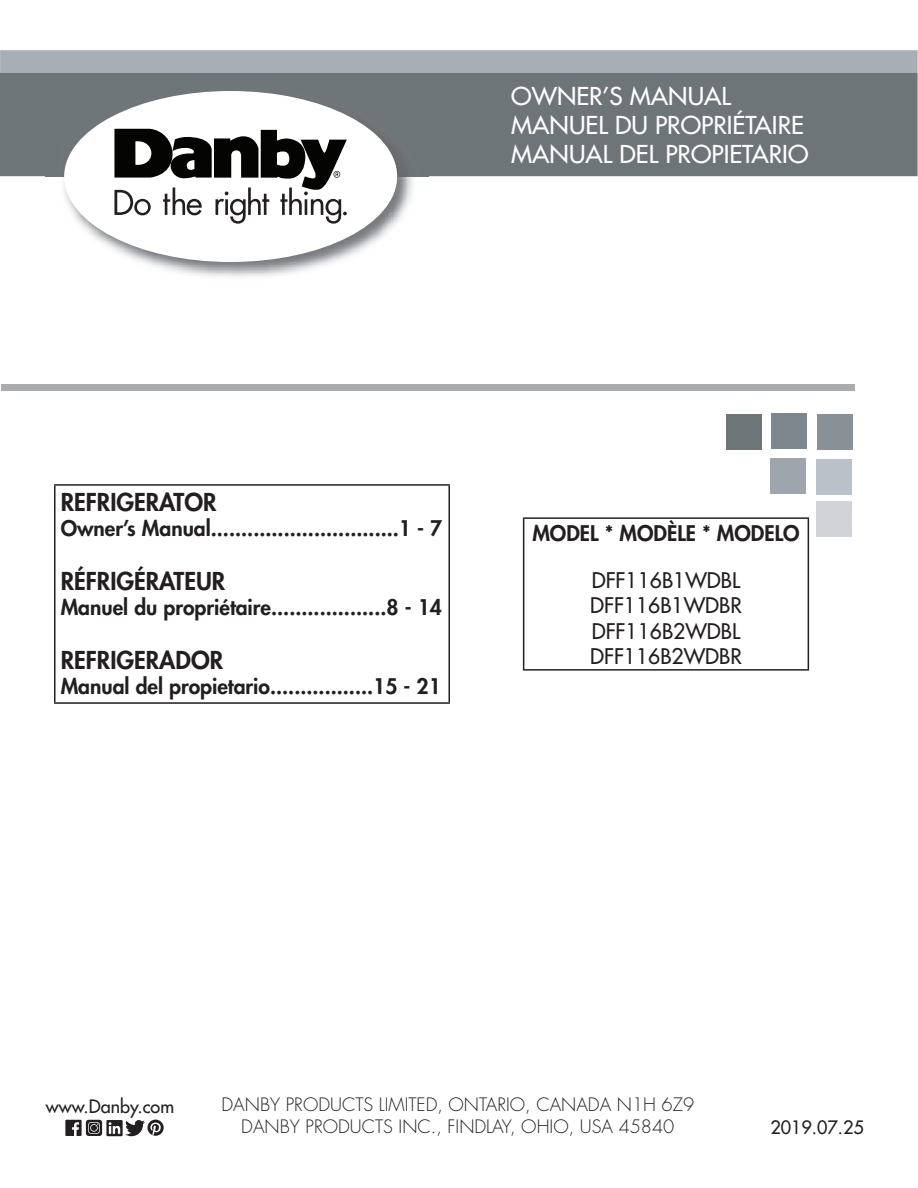
<style>
.page{position:relative;width:918px;height:1188px;background:#fff}
.page>*{position:absolute;margin:0;border:0;box-sizing:border-box;transform-origin:0 0}
.t1{font:500 24px/28.8px "Futura Std";color:#fff}
.t2{font:800 24px "Futura Std";color:#231f20}
.t3{font:800 21px "Futura Std";color:#231f20}
.t4{font:500 21px/25.2px "Futura Std";color:#231f20;text-align:justify}
.t5{font:300 18px/21.6px "Futura Std";color:#231f20;text-align:center}
.t6{font:500 18px "Futura Std";color:#231f20}
</style>
<div class="page">
<div style="left:0;top:50px;width:918px;height:23px;background:#a8aeb5"></div>
<div style="left:0;top:73px;width:918px;height:103px;background:#6e7579"></div>
<div style="left:2px;top:384px;width:853px;height:7px;background:#aaabaf"></div>
<div style="left:817px;top:414px;width:35px;height:35px;background:#899197"></div>
<div style="left:771px;top:414px;width:35px;height:35px;background:#7e878d"></div>
<div style="left:817px;top:459px;width:35px;height:35px;background:#bbc1c8"></div>
<div style="left:726px;top:414px;width:35px;height:35px;background:#6e7579"></div>
<div style="left:771px;top:459px;width:35px;height:35px;background:#9ea5ac"></div>
<div style="left:816px;top:502px;width:36px;height:35px;background:#d1d3d9"></div>
<img style="left:58px;top:176px;width:361px;height:101px">
<div style="left:46px;top:80px;width:382px;height:96px;background:#6e7579"></div>
<div style="left:64px;top:91px;width:333px;height:171px;background:#fff;border-radius:50%"></div>
<div style="left:65px;top:1120px;width:17px;height:16px;background:#231f20"></div>
<svg style="left:72px;top:1122px;width:7px;height:14px"></svg>
<div style="left:86px;top:1120px;width:16px;height:16px;background:#231f20;border-radius:3px"></div>
<svg style="left:88px;top:1122px;width:12px;height:12px"></svg>
<svg style="left:106px;top:1120px;width:17px;height:16px"></svg>
<svg style="left:109px;top:1120px;width:55px;height:16px"></svg>
<svg style="left:114px;top:129px;width:233px;height:95px"></svg>
<hr style="left:54px;top:484px;width:396px;height:2px;background:#231f20">
<hr style="left:54px;top:486px;width:2px;height:216px;background:#231f20">
<hr style="left:448px;top:486px;width:2px;height:216px;background:#231f20">
<hr style="left:54px;top:702px;width:396px;height:2px;background:#231f20">
<hr style="left:523px;top:517px;width:286px;height:2px;background:#231f20">
<hr style="left:523px;top:519px;width:1px;height:150px;background:#231f20">
<hr style="left:808px;top:519px;width:1px;height:150px;background:#231f20">
<hr style="left:523px;top:669px;width:286px;height:2px;background:#231f20">
<p class="t1" style="left:511px;top:83px;width:299px">OWNER’S MANUAL<br>MANUEL DU PROPRIÉTAIRE<br>MANUAL DEL PROPIETARIO</p>
<p class="t2" style="left:61px;top:491px;width:157px">REFRIGERATOR</p>
<p class="t3" style="left:61px;top:518px;width:383px">Owner’s Manual...............................1 - 7</p>
<p class="t2" style="left:61px;top:570px;width:166px">RÉFRIGÉRATEUR</p>
<p class="t3" style="left:61px;top:598px;width:383px">Manuel du propriétaire...................8 - 14</p>
<p class="t2" style="left:61px;top:649px;width:164px">REFRIGERADOR</p>
<p class="t3" style="left:61px;top:677px;width:382px">Manual del propietario.................15 - 21</p>
<p class="t3" style="left:532px;top:524px;width:269px">MODEL * MODÈLE * MODELO</p>
<p class="t4" style="left:590px;top:569px;width:153px">DFF116B1WDBL DFF116B1WDBR DFF116B2WDBL DFF116B2WDBR</p>
<p class="t6" style="left:46px;top:1098px;width:130px">www.Danby.com</p>
<p class="t5" style="left:222px;top:1095px;width:474px">DANBY PRODUCTS LIMITED, ONTARIO, CANADA N1H 6Z9<br>DANBY PRODUCTS INC., FINDLAY, OHIO, USA 45840</p>
<p class="t6" style="left:770px;top:1119px;width:95px">2019.07.25</p>
</div>
